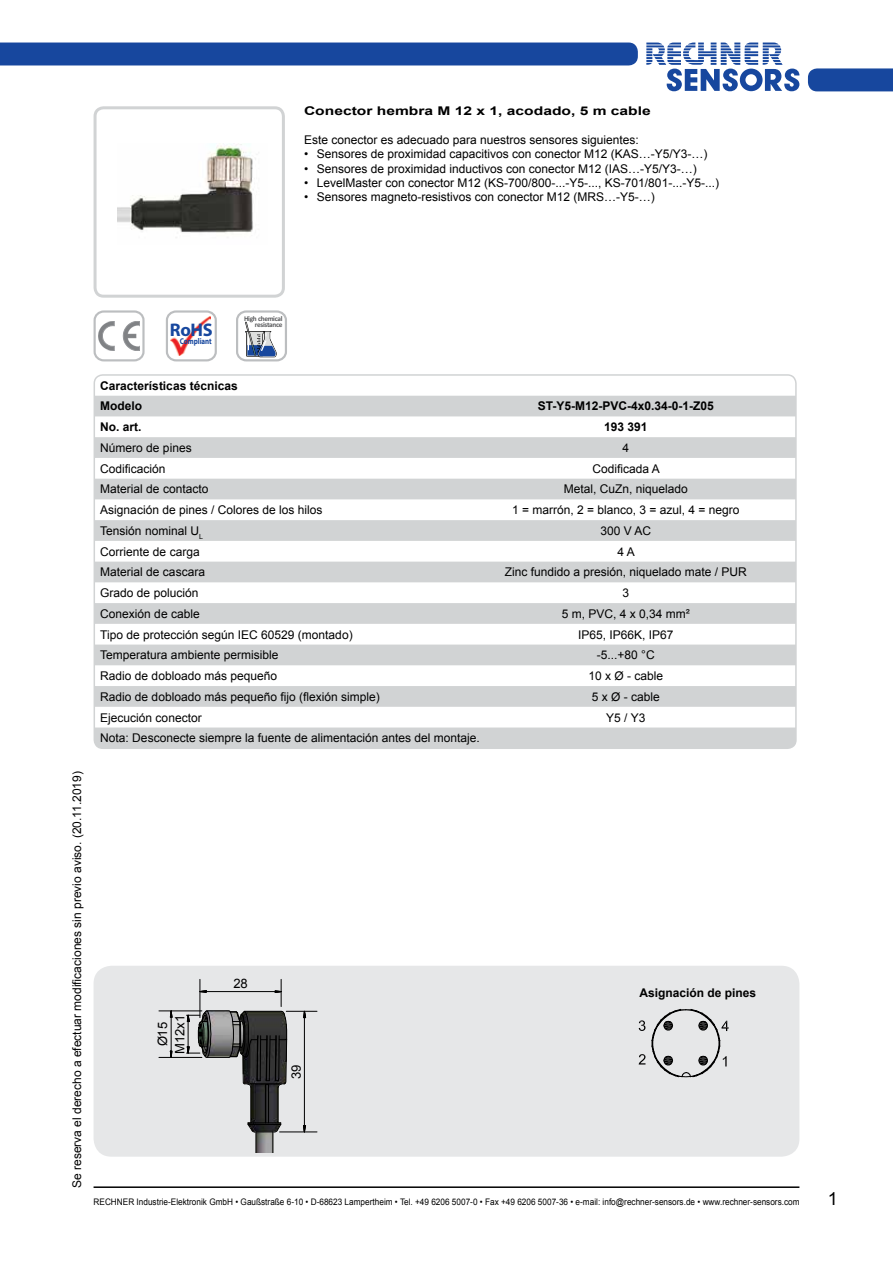
<style>
.page{position:relative;width:893px;height:1263px;background:#fff}
.page>*{position:absolute;margin:0;border:0;box-sizing:border-box;transform-origin:0 0}
.t1{font:700 18.3px "Myriad Pro";color:#17479e}
.t2{font:18px "Arial";color:#000}
.t3{font:13.05px/17.4px "Arial";color:#000;text-align:center}
.t4{font:12px "Arial";color:#000}
.t5{font:700 12px/20.7px "Arial";color:#000}
.t6{font:700 12px "Arial";color:#000;scale:1.3 1}
.t7{font:9px "Arial";color:#000;scale:.91 1}
.t8{font:700 8.4px "Myriad Pro";color:#17479e;scale:.82 1}
.t9{font:700 7.2px/6.1px "Calibri";letter-spacing:-.045em;color:#58595b;text-align:right}
</style>
<div class="page">
<svg style="left:646px;top:43px;width:153px;height:48px"></svg>
<div style="left:808px;top:68px;width:85px;height:23px;background:#17479e"></div>
<hr style="left:94px;top:1186px;width:705px;height:2px;background:#000">
<div style="left:0;top:43px;width:638px;height:22px;background:#17479e"></div>
<div style="left:94px;top:966px;width:705px;height:191px;background:#e6e7e8;border-radius:18px"></div>
<div style="left:94px;top:310px;width:51px;height:51px;border:2px solid #bcbec0;border-radius:9px"></div>
<svg style="left:98px;top:321px;width:42px;height:30px"></svg>
<div style="left:166px;top:310px;width:51px;height:51px;border:2px solid #bcbec0;border-radius:9px"></div>
<img style="left:171px;top:316px;width:39px;height:40px">
<svg style="left:639px;top:1020px;width:6px;height:11px"></svg>
<svg style="left:639px;top:1054px;width:6px;height:10px"></svg>
<svg style="left:651px;top:1009px;width:78px;height:68px"></svg>
<div style="left:94px;top:106px;width:191px;height:192px;border:3px solid #d1d3d4;border-radius:9px"></div>
<img style="left:117px;top:144px;width:139px;height:94px">
<div style="left:236px;top:310px;width:51px;height:51px;border:2px solid #bcbec0;border-radius:9px"></div>
<svg style="left:245px;top:322px;width:32px;height:35px"></svg>
<img style="left:251px;top:1088px;width:36px;height:45px">
<hr style="left:265px;top:1084px;width:1px;height:39px;background:#000">
<hr style="left:268px;top:1084px;width:1px;height:39px;background:#000">
<hr style="left:278px;top:1087px;width:1px;height:36px;background:#000">
<hr style="left:250px;top:1087px;width:1px;height:36px;background:#000">
<svg style="left:247px;top:1122px;width:35px;height:30px"></svg>
<svg style="left:303px;top:1010px;width:3px;height:16px"></svg>
<svg style="left:303px;top:1125px;width:4px;height:8px"></svg>
<hr style="left:304px;top:1017px;width:1px;height:108px;background:#000">
<hr style="left:286px;top:1011px;width:31px;height:1px;background:#000">
<hr style="left:280px;top:1131px;width:37px;height:1px;background:#000">
<svg style="left:169px;top:1011px;width:4px;height:19px"></svg>
<svg style="left:169px;top:1050px;width:4px;height:7px"></svg>
<hr style="left:171px;top:1017px;width:1px;height:34px;background:#000">
<hr style="left:159px;top:1010px;width:43px;height:1px;background:#000">
<hr style="left:159px;top:1057px;width:43px;height:1px;background:#000">
<svg style="left:186px;top:979px;width:101px;height:109px"></svg>
<svg style="left:94px;top:396px;width:700px;height:352px;fill:#d4d6d7"></svg>
<div style="left:94px;top:374px;width:703px;height:375px;border:2px solid #d1d3d4;border-radius:9px"></div>
<p class="t6" style="left:304px;top:103px;width:268px">Conector hembra M 12 x 1, acodado, 5 m cable</p>
<p class="t4" style="left:304px;top:132px;width:336px">Este conector es adecuado para nuestros sensores siguientes:</p>
<p class="t4" style="left:304px;top:146px;width:405px">• Sensores de proximidad capacitivos con conector M12 (KAS…-Y5/Y3-…)</p>
<p class="t4" style="left:304px;top:161px;width:394px">• Sensores de proximidad inductivos con conector M12 (IAS…-Y5/Y3-…)</p>
<p class="t4" style="left:304px;top:175px;width:416px">• LevelMaster con conector M12 (KS-700/800-...-Y5-..., KS-701/801-...-Y5-...)</p>
<p class="t4" style="left:304px;top:189px;width:352px">• Sensores magneto-resistivos con conector M12 (MRS…-Y5-…)</p>
<h1 class="t1" style="left:170px;top:318px;width:44px">RoHS</h1>
<p class="t8" style="left:180px;top:335px;width:41px">Compliant</p>
<p class="t9" style="left:244px;top:315px;width:40px">High chemical resistance</p>
<p class="t5" style="left:100px;top:375px;width:139px">Características técnicas<br>Modelo</p>
<p class="t5" style="left:538px;top:396px;width:178px">ST-Y5-M12-PVC-4x0.34-0-1-Z05</p>
<p class="t5" style="left:100px;top:417px;width:43px">No. art.</p>
<p class="t5" style="left:604px;top:417px;width:45px">193 391</p>
<p class="t4" style="left:100px;top:440px;width:93px">Número de pines</p>
<p class="t4" style="left:622px;top:440px;width:8px">4</p>
<p class="t4" style="left:100px;top:461px;width:67px">Codificación</p>
<p class="t4" style="left:592px;top:461px;width:69px">Codificada A</p>
<p class="t4" style="left:100px;top:481px;width:110px">Material de contacto</p>
<p class="t4" style="left:564px;top:481px;width:126px">Metal, CuZn, niquelado</p>
<p class="t4" style="left:100px;top:502px;width:224px">Asignación de pines / Colores de los hilos</p>
<p class="t4" style="left:512px;top:502px;width:229px">1 = marrón, 2 = blanco, 3 = azul, 4 = negro</p>
<p class="t4" style="left:100px;top:523px;width:104px">Tensión nominal U<sub>L</sub></p>
<p class="t4" style="left:600px;top:523px;width:52px">300 V AC</p>
<p class="t4" style="left:100px;top:543px;width:101px">Corriente de carga</p>
<p class="t4" style="left:617px;top:543px;width:19px">4A</p>
<p class="t4" style="left:100px;top:564px;width:106px">Material de cascara</p>
<p class="t4" style="left:505px;top:564px;width:244px">Zinc fundido a presión, niquelado mate / PUR</p>
<p class="t4" style="left:100px;top:585px;width:100px">Grado de polución</p>
<p class="t4" style="left:622px;top:585px;width:8px">3</p>
<p class="t4" style="left:100px;top:606px;width:101px">Conexión de cable</p>
<p class="t4" style="left:562px;top:606px;width:130px">5 m, PVC, 4 x 0,34 mm²</p>
<p class="t4" style="left:100px;top:626px;width:254px">Tipo de protección según IEC 60529 (montado)</p>
<p class="t4" style="left:578px;top:626px;width:97px">IP65, IP66K, IP67</p>
<p class="t4" style="left:100px;top:647px;width:180px">Temperatura ambiente permisible</p>
<p class="t4" style="left:597px;top:647px;width:59px">-5...+80 °C</p>
<p class="t4" style="left:100px;top:668px;width:178px">Radio de dobloado más pequeño</p>
<p class="t4" style="left:588px;top:668px;width:76px">10 x Ø - cable</p>
<p class="t4" style="left:100px;top:689px;width:281px">Radio de dobloado más pequeño fijo (flexión simple)</p>
<p class="t4" style="left:592px;top:689px;width:70px">5 x Ø - cable</p>
<p class="t4" style="left:100px;top:709px;width:103px">Ejecución conector</p>
<p class="t4" style="left:606px;top:709px;width:41px">Y5 / Y3</p>
<p class="t4" style="left:100px;top:730px;width:381px">Nota: Desconecte siempre la fuente de alimentación antes del montaje.</p>
<p class="t4" style="left:69px;top:1188px;width:418px;rotate:-90deg">Se reserva el derecho a efectuar modificaciones sin previo aviso. (20.11.2019)</p>
<p class="t3" style="left:154px;top:1054px;width:41px;rotate:-90deg">Ø15<br>M12x1</p>
<p class="t3" style="left:233px;top:974px;width:16px">28</p>
<p class="t3" style="left:288px;top:1079px;width:16px;rotate:-90deg">39</p>
<p class="t5" style="left:639px;top:982px;width:118px">Asignación de pines</p>
<p class="t7" style="left:94px;top:1196px;width:777px">RECHNER Industrie-Elektronik GmbH • Gaußstraße 6-10 • D-68623 Lampertheim • Tel. +49 6206 5007-0 • Fax +49 6206 5007-36 • e-mail: info@rechner-sensors.de • www.rechner-sensors.com</p>
<h2 class="t2" style="left:828px;top:1187px;width:12px">1</h2>
</div>
